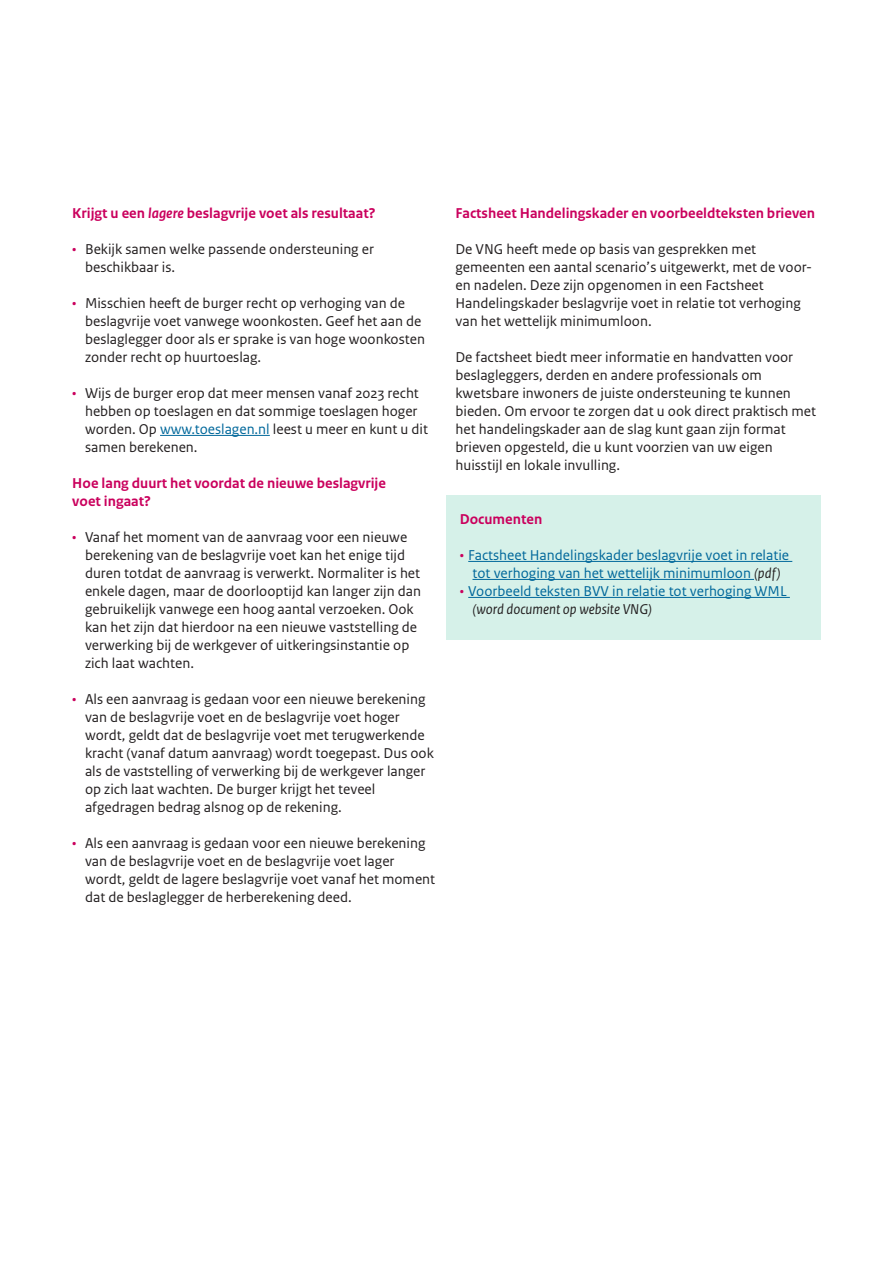
<style>
.page{position:relative;width:893px;height:1263px;background:#fff}
.page>*{position:absolute;margin:0;border:0;box-sizing:border-box;transform-origin:0 0}
._11_RO_Opsomming_San{font:15px/18px "Rijksoverheid Sans Text";color:#231f20}
._10_RO_Broodtekst_Sa{font:15px/18px "Rijksoverheid Sans Text";color:#231f20}
._11_RO_Opsomming_San-2{font:15px/18px "Rijksoverheid Sans Text";color:#01689b;text-align:center}
._05_RO_Alineakop_San{font:700 15px "Rijksoverheid Sans Text";color:#ca005d}
._11_RO_Opsomming_San-3{font:700 15px "Rijksoverheid Sans Text";color:#ca005d}
.s1{font-style:italic}
.s2{color:#ca005d}
.s3{color:#01689b}
.s4{font-style:italic;color:#231f20}
</style>
<div class="page">
<div style="left:446px;top:495px;width:375px;height:145px;background:#d6f1e9"></div>
<hr style="left:160px;top:435px;width:110px;height:1px;background:#01689b">
<hr style="left:468px;top:561px;width:324px;height:1px;background:#01689b">
<hr style="left:472px;top:579px;width:282px;height:1px;background:#01689b">
<hr style="left:468px;top:597px;width:322px;height:1px;background:#01689b">
<p class="_05_RO_Alineakop_San" style="left:72px;top:204px;width:305px">Krijgt u een <span class="s1">lagere</span> beslagvrije voet als resultaat?</p>
<p class="_11_RO_Opsomming_San" style="left:85px;top:240px;width:290px;text-indent:-13px"><span class="s2">•</span> Bekijk samen welke passende ondersteuning er beschikbaar is.</p>
<p class="_11_RO_Opsomming_San" style="left:85px;top:294px;width:341px;text-indent:-13px"><span class="s2">•</span> Misschien heeft de burger recht op verhoging van de beslagvrije voet vanwege woonkosten. Geef het aan de beslaglegger door als er sprake is van hoge woonkosten zonder recht op huurtoeslag.</p>
<p class="_11_RO_Opsomming_San" style="left:85px;top:384px;width:344px;text-indent:-13px"><span class="s2">•</span> Wijs de burger erop dat meer mensen vanaf 2023 recht hebben op toeslagen en dat sommige toeslagen hoger worden. Op <span class="s3">www.toeslagen.nl</span> leest u meer en kunt u dit samen berekenen.</p>
<p class="_11_RO_Opsomming_San-3" style="left:72px;top:474px;width:315px">Hoe lang duurt het voordat de nieuwe beslagvrije</p>
<p class="_05_RO_Alineakop_San" style="left:72px;top:492px;width:80px">voet ingaat?</p>
<p class="_11_RO_Opsomming_San" style="left:85px;top:528px;width:338px;text-indent:-13px"><span class="s2">•</span> Vanaf het moment van de aanvraag voor een nieuwe berekening van de beslagvrije voet kan het enige tijd duren totdat de aanvraag is verwerkt. Normaliter is het enkele dagen, maar de doorlooptijd kan langer zijn dan gebruikelijk vanwege een hoog aantal verzoeken. Ook kan het zijn dat hierdoor na een nieuwe vaststelling de verwerking bij de werkgever of uitkeringsinstantie op zich laat wachten.</p>
<p class="_11_RO_Opsomming_San" style="left:85px;top:690px;width:350px;text-indent:-13px"><span class="s2">•</span> Als een aanvraag is gedaan voor een nieuwe berekening van de beslagvrije voet en de beslagvrije voet hoger wordt, geldt dat de beslagvrije voet met terugwerkende kracht (vanaf datum aanvraag) wordt toegepast. Dus ook als de vaststelling of verwerking bij de werkgever langer op zich laat wachten. De burger krijgt het teveel afgedragen bedrag alsnog op de rekening.</p>
<p class="_11_RO_Opsomming_San" style="left:85px;top:834px;width:352px;text-indent:-13px"><span class="s2">•</span> Als een aanvraag is gedaan voor een nieuwe berekening van de beslagvrije voet en de beslagvrije voet lager wordt, geldt de lagere beslagvrije voet vanaf het moment dat de beslaglegger de herberekening deed.</p>
<p class="_05_RO_Alineakop_San" style="left:455px;top:204px;width:361px">Factsheet Handelingskader en voorbeeldteksten brieven</p>
<p class="_10_RO_Broodtekst_Sa" style="left:455px;top:240px;width:358px">De VNG heeft mede op basis van gesprekken met gemeenten een aantal scenario’s uitgewerkt, met de voor&shy;en nadelen. Deze zijn opgenomen in een Factsheet Handelingskader beslagvrije voet in relatie tot verhoging van het wettelijk minimumloon.</p>
<p class="_10_RO_Broodtekst_Sa" style="left:455px;top:348px;width:362px">De factsheet biedt meer informatie en handvatten voor beslagleggers, derden en andere professionals om kwetsbare inwoners de juiste ondersteuning te kunnen bieden. Om ervoor te zorgen dat u ook direct praktisch met het handelingskader aan de slag kunt gaan zijn format brieven opgesteld, die u kunt voorzien van uw eigen huisstijl en lokale invulling.</p>
<p class="_05_RO_Alineakop_San" style="left:460px;top:510px;width:84px">Documenten</p>
<p class="_11_RO_Opsomming_San-2" style="left:460px;top:546px;width:331px"><span class="s2">•</span> Factsheet Handelingskader beslagvrije voet in relatie tot verhoging van het wettelijk minimumloon <span class="s4">(pdf)</span></p>
<p class="_11_RO_Opsomming_San-2" style="left:472px;top:582px;width:316px;text-align:left;text-indent:-13px"><span class="s2">•</span> Voorbeeld teksten BVV in relatie tot verhoging WML <span class="s4">(word document op website VNG)</span></p>
</div>
